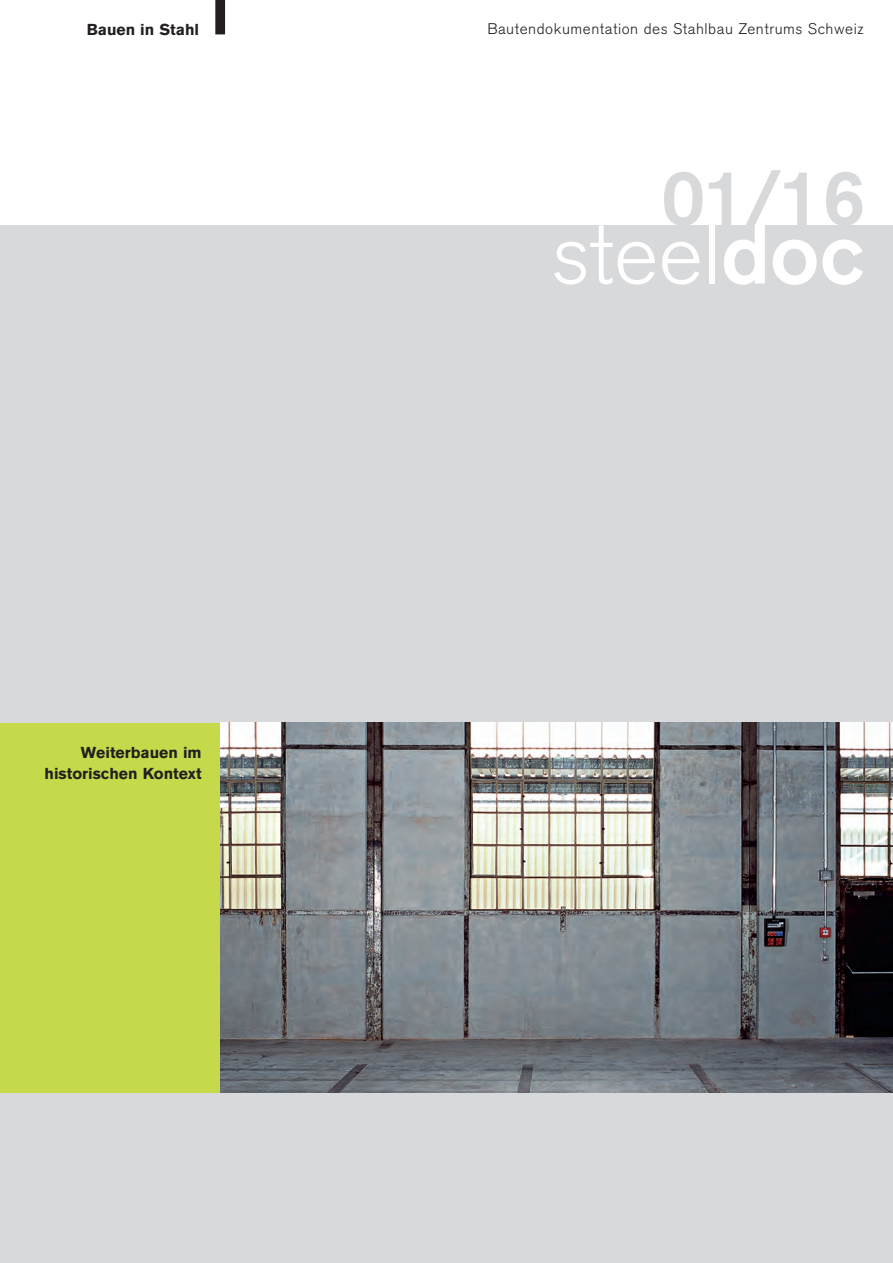
<style>
.page{position:relative;width:893px;height:1263px;background:#fff}
.page>*{position:absolute;margin:0;border:0;box-sizing:border-box;transform-origin:0 0}
.t1{font:300 85.5px "Akzidenz Grotesk BQ";color:#fff}
.t2{font:500 78px "Akzidenz Grotesk BQ";color:#d8d9db}
.t3{font:700 15.75px/21px "Akzidenz Grotesk BQ";color:#231f20;text-align:right}
.t4{font:300 15.3px "Akzidenz Grotesk BQ";letter-spacing:.035em;color:#231f20}
.s1{font-weight:500}
</style>
<div class="page">
<div style="left:0;top:225px;width:893px;height:1038px;background:#d8d9db"></div>
<div style="left:215px;top:0;width:10px;height:34px;background:#231f20"></div>
<div style="left:0;top:723px;width:220px;height:370px;background:#c5d94a"></div>
<img style="left:220px;top:723px;width:673px;height:370px">
<p class="t3" style="left:87px;top:20px;width:114px">Bauen in Stahl</p>
<p class="t4" style="left:487px;top:23px;width:378px">Bautendokumentation des Stahlbau Zentrums Schweiz</p>
<p class="t3" style="left:44px;top:743px;width:159px">Weiterbauen im historischen Kontext</p>
<h2 class="t2" style="left:661px;top:170px;width:206px">01/16</h2>
<h1 class="t1" style="left:551px;top:223px;width:315px">steel<span class="s1">doc</span></h1>
</div>
